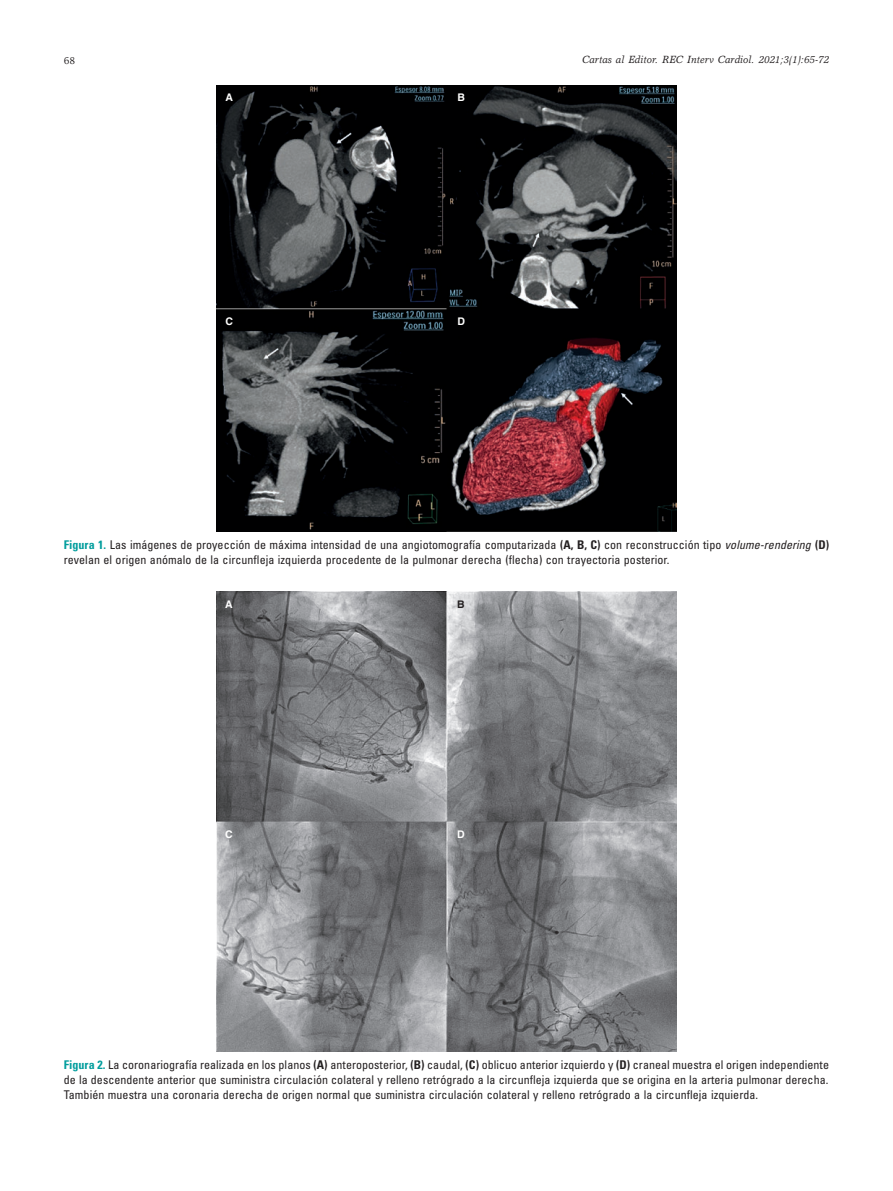
<style>
.page{position:relative;width:893px;height:1191px;background:#fff}
.page>*{position:absolute;margin:0;border:0;box-sizing:border-box;transform-origin:0 0}
.t1{font:condensed 12px/15px "Univers LT Std";letter-spacing:.005em;color:#231f20}
.t2{font:italic 10.5px "Garth Graphic Std";letter-spacing:.005em;color:#231f20}
.t3{font:700 10.5px "Helvetica LT Std";color:#fff}
.t4{font:10.5px "Garth Graphic Std";color:#231f20}
.t5{font:700 10.5px "Helvetica LT Std";color:#231f20}
.s1{font-weight:700;color:#009d9d}
.s2{font-weight:700}
.s3{font-style:italic}
</style>
<div class="page">
<img style="left:217px;top:85px;width:459px;height:447px">
<img style="left:217px;top:592px;width:459px;height:459px">
<p class="t4" style="left:64px;top:54px;width:13px">68</p>
<p class="t2" style="left:582px;top:53px;width:249px">Cartas al Editor. REC Interv Cardiol. 2021;3(1):65-72</p>
<p class="t3" style="left:226px;top:91px;width:9px">A</p>
<p class="t3" style="left:457px;top:91px;width:9px">B</p>
<p class="t3" style="left:226px;top:315px;width:9px">C</p>
<p class="t3" style="left:457px;top:315px;width:9px">D</p>
<p class="t1" style="left:64px;top:537px;width:767px"><span class="s1">Figura 1.</span> Las imágenes de proyección de máxima intensidad de una angiotomografía computarizada <span class="s2">(A, B, C)</span> con reconstrucción tipo <span class="s3">volume-rendering</span> <span class="s2">(D) </span>revelan el origen anómalo de la circunfleja izquierda procedente de la pulmonar derecha (flecha) con trayectoria posterior.</p>
<p class="t3" style="left:225px;top:597px;width:9px">A</p>
<p class="t5" style="left:457px;top:597px;width:9px">B</p>
<p class="t3" style="left:225px;top:828px;width:9px">C</p>
<p class="t3" style="left:457px;top:828px;width:9px">D</p>
<p class="t1" style="left:64px;top:1057px;width:767px;text-align:justify"><span class="s1">Figura 2.</span> La coronariografía realizada en los planos <span class="s2">(A)</span> anteroposterior, <span class="s2">(B)</span> caudal, <span class="s2">(C)</span> oblicuo anterior izquierdo y <span class="s2">(D)</span> craneal muestra el origen independiente de la descendente anterior que suministra circulación colateral y relleno retrógrado a la circunfleja izquierda que se origina en la arteria pulmonar derecha.<br>También muestra una coronaria derecha de origen normal que suministra circulación colateral y relleno retrógrado a la circunfleja izquierda.</p>
</div>
